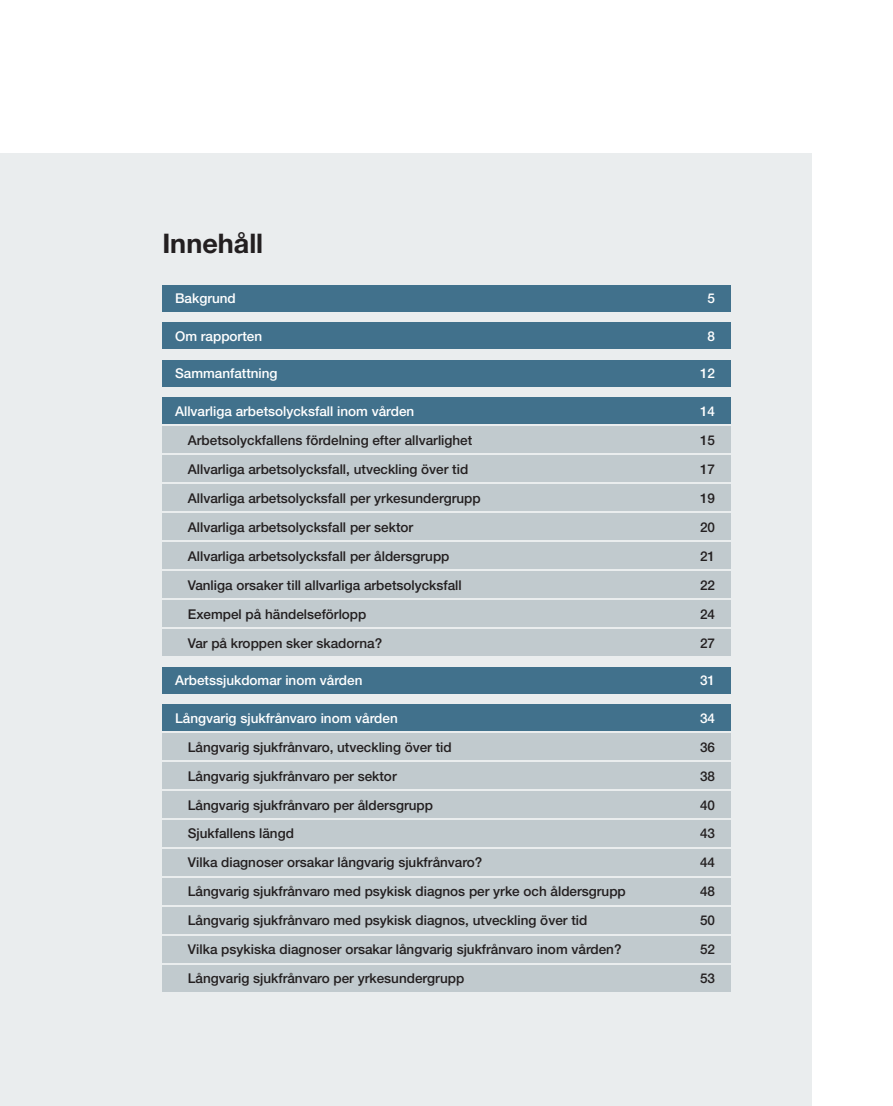
<style>
.page{position:relative;width:893px;height:1106px;background:#fff}
.page>*{position:absolute;margin:0;border:0;box-sizing:border-box;transform-origin:0 0}
.Huvudrubrik_innehåll{font:700 27px "Helvetica Neue LT Std";color:#231f20}
.t1{font:500 13.5px "Helvetica Neue LT Std";color:#231f20}
.t2{font:500 13.5px "Helvetica Neue LT Std";color:#fff}
</style>
<div class="page">
<div style="left:0;top:153px;width:812px;height:953px;background:#eaedee"></div>
<div style="left:162px;top:285px;width:569px;height:26px;background:#41718c"></div>
<div style="left:162px;top:323px;width:569px;height:26px;background:#41718c"></div>
<div style="left:162px;top:360px;width:569px;height:26px;background:#41718c"></div>
<div style="left:162px;top:398px;width:569px;height:26px;background:#41718c"></div>
<div style="left:162px;top:427px;width:569px;height:26px;background:#c1cace"></div>
<div style="left:162px;top:456px;width:569px;height:26px;background:#c1cace"></div>
<div style="left:162px;top:484px;width:569px;height:27px;background:#c1cace"></div>
<div style="left:162px;top:513px;width:569px;height:27px;background:#c1cace"></div>
<div style="left:162px;top:542px;width:569px;height:27px;background:#c1cace"></div>
<div style="left:162px;top:571px;width:569px;height:27px;background:#c1cace"></div>
<div style="left:162px;top:600px;width:569px;height:27px;background:#c1cace"></div>
<div style="left:162px;top:629px;width:569px;height:26px;background:#c1cace"></div>
<div style="left:162px;top:667px;width:569px;height:26px;background:#41718c"></div>
<div style="left:162px;top:704px;width:569px;height:26px;background:#41718c"></div>
<div style="left:162px;top:733px;width:569px;height:26px;background:#c1cace"></div>
<div style="left:162px;top:762px;width:569px;height:26px;background:#c1cace"></div>
<div style="left:162px;top:791px;width:569px;height:26px;background:#c1cace"></div>
<div style="left:162px;top:820px;width:569px;height:26px;background:#c1cace"></div>
<div style="left:162px;top:849px;width:569px;height:26px;background:#c1cace"></div>
<div style="left:162px;top:878px;width:569px;height:26px;background:#c1cace"></div>
<div style="left:162px;top:907px;width:569px;height:26px;background:#c1cace"></div>
<div style="left:162px;top:936px;width:569px;height:26px;background:#c1cace"></div>
<div style="left:162px;top:965px;width:569px;height:26px;background:#c1cace"></div>
<p class="Huvudrubrik_innehåll" style="left:162px;top:227px;width:102px">Innehåll</p>
<p class="t2" style="left:175px;top:290px;width:62px">Bakgrund</p>
<p class="t2" style="left:708px;top:290px;width:9px">5</p>
<p class="t2" style="left:175px;top:328px;width:89px">Om rapporten</p>
<p class="t2" style="left:708px;top:328px;width:9px">8</p>
<p class="t2" style="left:175px;top:365px;width:104px">Sammanfattning</p>
<p class="t2" style="left:700px;top:365px;width:17px">12</p>
<p class="t2" style="left:175px;top:403px;width:241px">Allvarliga arbetsolycksfall inom vården</p>
<p class="t2" style="left:700px;top:403px;width:17px">14</p>
<p class="t1" style="left:188px;top:432px;width:286px">Arbetsolyckfallens fördelning efter allvarlighet</p>
<p class="t1" style="left:700px;top:432px;width:17px">15</p>
<p class="t1" style="left:188px;top:461px;width:282px">Allvarliga arbetsolycksfall, utveckling över tid</p>
<p class="t1" style="left:700px;top:461px;width:17px">17</p>
<p class="t1" style="left:188px;top:490px;width:294px">Allvarliga arbetsolycksfall per yrkesundergrupp</p>
<p class="t1" style="left:700px;top:490px;width:17px">19</p>
<p class="t1" style="left:188px;top:519px;width:227px">Allvarliga arbetsolycksfall per sektor</p>
<p class="t1" style="left:700px;top:519px;width:17px">20</p>
<p class="t1" style="left:188px;top:548px;width:263px">Allvarliga arbetsolycksfall per åldersgrupp</p>
<p class="t1" style="left:700px;top:548px;width:17px">21</p>
<p class="t1" style="left:188px;top:577px;width:275px">Vanliga orsaker till allvarliga arbetsolycksfall</p>
<p class="t1" style="left:700px;top:577px;width:17px">22</p>
<p class="t1" style="left:188px;top:606px;width:180px">Exempel på händelseförlopp</p>
<p class="t1" style="left:700px;top:606px;width:17px">24</p>
<p class="t1" style="left:188px;top:635px;width:196px">Var på kroppen sker skadorna?</p>
<p class="t1" style="left:700px;top:635px;width:17px">27</p>
<p class="t2" style="left:175px;top:672px;width:189px">Arbetssjukdomar inom vården</p>
<p class="t2" style="left:700px;top:672px;width:17px">31</p>
<p class="t2" style="left:175px;top:709px;width:224px">Långvarig sjukfrånvaro inom vården</p>
<p class="t2" style="left:700px;top:709px;width:17px">34</p>
<p class="t1" style="left:188px;top:738px;width:265px">Långvarig sjukfrånvaro, utveckling över tid</p>
<p class="t1" style="left:700px;top:738px;width:17px">36</p>
<p class="t1" style="left:188px;top:767px;width:210px">Långvarig sjukfrånvaro per sektor</p>
<p class="t1" style="left:700px;top:767px;width:17px">38</p>
<p class="t1" style="left:188px;top:796px;width:247px">Långvarig sjukfrånvaro per åldersgrupp</p>
<p class="t1" style="left:700px;top:796px;width:17px">40</p>
<p class="t1" style="left:188px;top:825px;width:108px">Sjukfallens längd</p>
<p class="t1" style="left:700px;top:825px;width:17px">43</p>
<p class="t1" style="left:188px;top:854px;width:296px">Vilka diagnoser orsakar långvarig sjukfrånvaro?</p>
<p class="t1" style="left:700px;top:854px;width:17px">44</p>
<p class="t1" style="left:188px;top:883px;width:439px">Långvarig sjukfrånvaro med psykisk diagnos per yrke och åldersgrupp</p>
<p class="t1" style="left:700px;top:883px;width:17px">48</p>
<p class="t1" style="left:188px;top:912px;width:401px">Långvarig sjukfrånvaro med psykisk diagnos, utveckling över tid</p>
<p class="t1" style="left:700px;top:912px;width:17px">50</p>
<p class="t1" style="left:188px;top:941px;width:435px">Vilka psykiska diagnoser orsakar långvarig sjukfrånvaro inom vården?</p>
<p class="t1" style="left:700px;top:941px;width:17px">52</p>
<p class="t1" style="left:188px;top:970px;width:278px">Långvarig sjukfrånvaro per yrkesundergrupp</p>
<p class="t1" style="left:700px;top:970px;width:17px">53</p>
</div>
